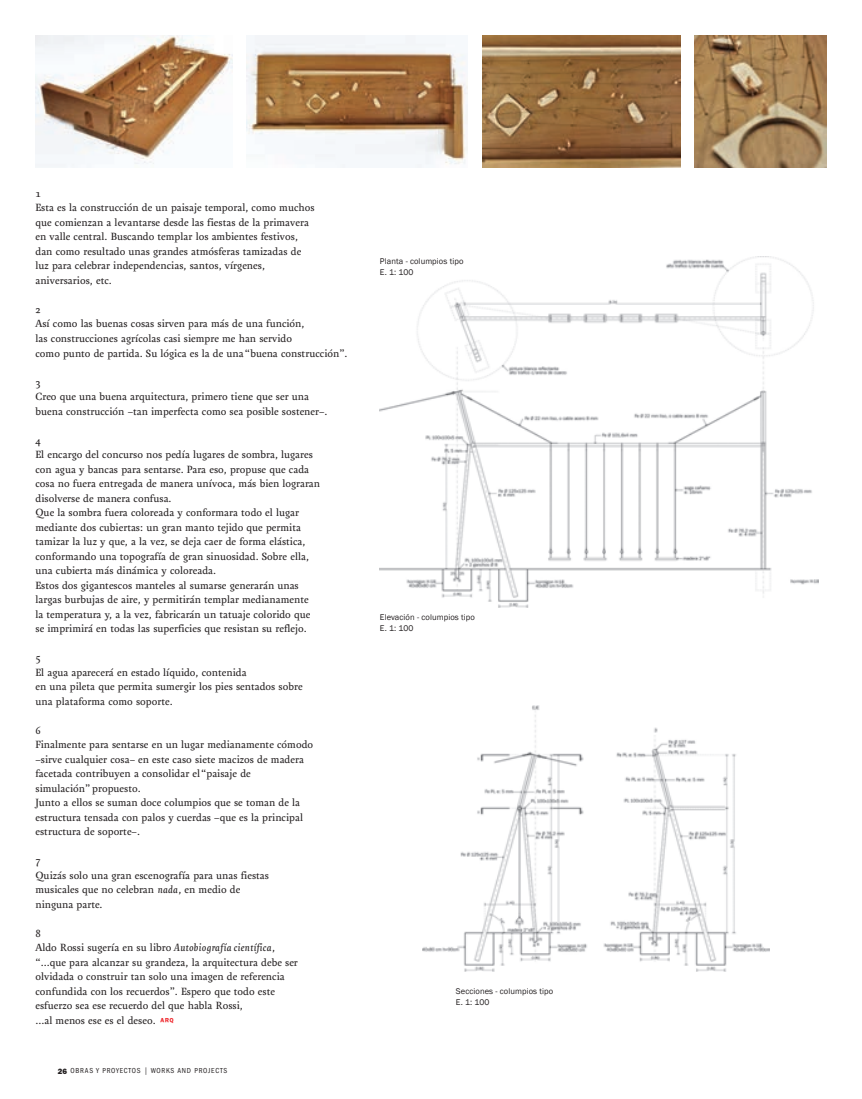
<style>
.page{position:relative;width:862px;height:1099px;background:#fff}
.page>*{position:absolute;margin:0;border:0;box-sizing:border-box;transform-origin:0 0}
.t1{font:10.75px/14.5px "Queltehue Pro";color:#231f20}
.t2{font:8.5px/10.6px "Franklin Gothic";letter-spacing:.01em;color:#231f20}
.t3{font:condensed 7.5px "Franklin Gothic";letter-spacing:.1em;color:#231f20}
.s1{font-style:italic}
.s2{font-size:16.25px;color:#ee1d23}
.s3{font-weight:800;font-stretch:normal;font-size:7.75px}
</style>
<div class="page">
<img style="left:694px;top:35px;width:132px;height:132px">
<img style="left:35px;top:35px;width:197px;height:132px">
<img style="left:246px;top:35px;width:221px;height:132px">
<img style="left:482px;top:35px;width:198px;height:132px">
<img style="left:380px;top:256px;width:438px;height:351px">
<img style="left:422px;top:706px;width:347px;height:265px">
<p class="t1" style="left:35px;top:186px;width:280px">1<br>Esta es la construcción de un paisaje temporal, como muchos que comienzan a levantarse desde las fiestas de la primavera en valle central. Buscando templar los ambientes festivos, dan como resultado unas grandes atmósferas tamizadas de luz para celebrar independencias, santos, vírgenes, aniversarios, etc.</p>
<p class="t1" style="left:35px;top:302px;width:313px">2<br>Así como las buenas cosas sirven para más de una función,<br>las construcciones agrícolas casi siempre me han servido<br>como punto de partida. Su lógica es la de una “buena construcción”.</p>
<p class="t1" style="left:35px;top:375px;width:293px">3<br>Creo que una buena arquitectura, primero tiene que ser una buena construcción –tan imperfecta como sea posible sostener–.</p>
<p class="t1" style="left:35px;top:433px;width:286px">4<br>El encargo del concurso nos pedía lugares de sombra, lugares con agua y bancas para sentarse. Para eso, propuse que cada cosa no fuera entregada de manera unívoca, más bien lograran disolverse de manera confusa.<br>Que la sombra fuera coloreada y conformara todo el lugar mediante dos cubiertas: un gran manto tejido que permita tamizar la luz y que, a la vez, se deja caer de forma elástica, conformando una topografía de gran sinuosidad. Sobre ella, una cubierta más dinámica y coloreada.<br>Estos dos gigantescos manteles al sumarse generarán unas largas burbujas de aire, y permitirán templar medianamente<br>la temperatura y, a la vez, fabricarán un tatuaje colorido que se imprimirá en todas las superficies que resistan su reflejo.</p>
<p class="t1" style="left:35px;top:650px;width:268px">5<br>El agua aparecerá en estado líquido, contenida<br>en una pileta que permita sumergir los pies sentados sobre una plataforma como soporte.</p>
<p class="t1" style="left:35px;top:723px;width:279px">6<br>Finalmente para sentarse en un lugar medianamente cómodo –sirve cualquier cosa– en este caso siete macizos de madera facetada contribuyen a consolidar el “paisaje de<br>simulación” propuesto.<br>Junto a ellos se suman doce columpios que se toman de la estructura tensada con palos y cuerdas –que es la principal estructura de soporte–.</p>
<p class="t1" style="left:35px;top:853px;width:235px">7<br>Quizás solo una gran escenografía para unas fiestas musicales que no celebran <span class="s1">nada</span>, en medio de ninguna parte.</p>
<p class="t1" style="left:35px;top:926px;width:264px">8<br>Aldo Rossi sugería en su libro <span class="s1">Autobiografía científica</span>, “...que para alcanzar su grandeza, la arquitectura debe ser olvidada o construir tan solo una imagen de referencia confundida con los recuerdos”. Espero que todo este esfuerzo sea ese recuerdo del que habla Rossi,<br>...al menos ese es el deseo. <span class="s2">[ARQ]</span></p>
<p class="t3" style="left:58px;top:1066px;width:171px"><span class="s3">26</span> OBRAS Y PROYECTOS | WORKS AND PROJECTS</p>
<p class="t2" style="left:380px;top:256px;width:85px">Planta - columpios tipo<br>E. 1: 100</p>
<p class="t2" style="left:380px;top:612px;width:96px">Elevación - columpios tipo<br>E. 1: 100</p>
<p class="t2" style="left:455px;top:985px;width:99px">Secciones - columpios tipo<br>E. 1: 100</p>
</div>
